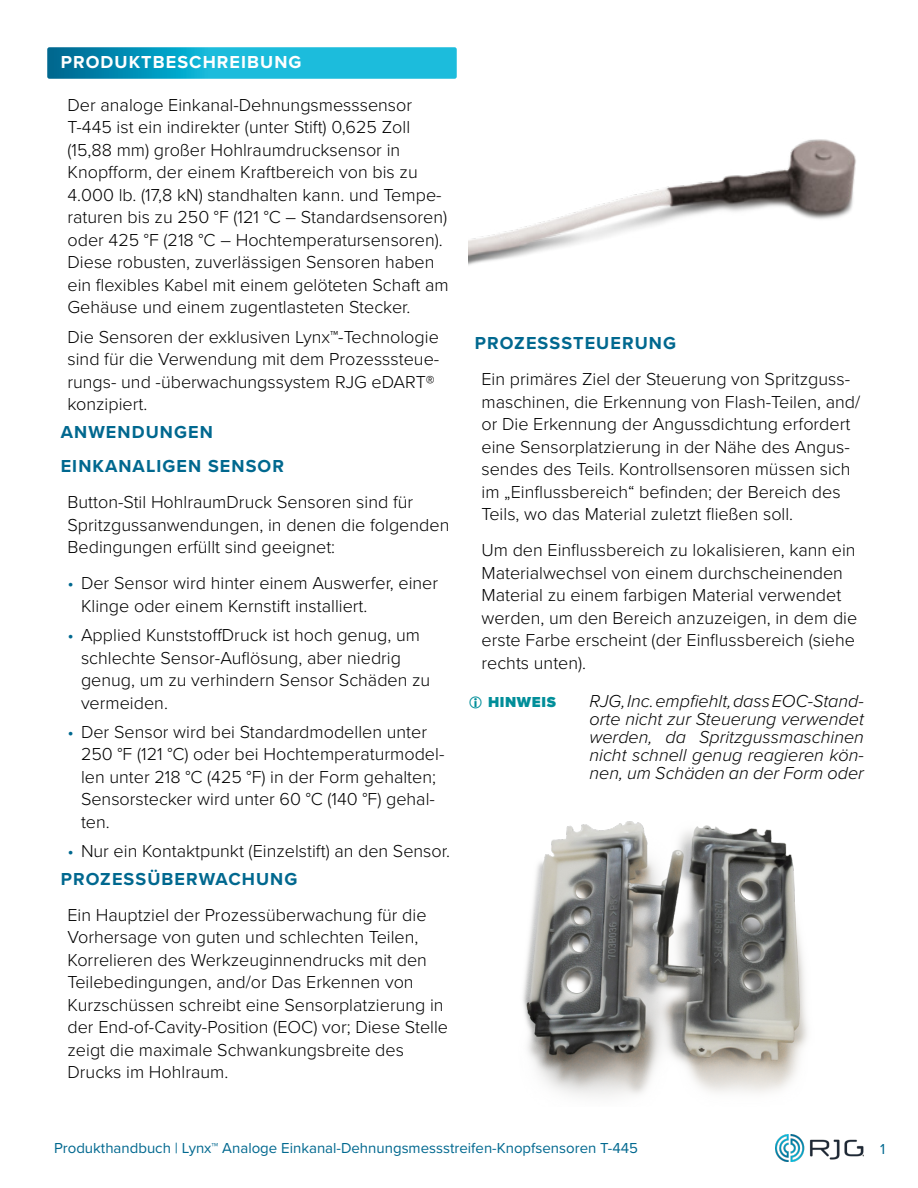
<style>
.page{position:relative;width:918px;height:1188px;background:#fff}
.page>*{position:absolute;margin:0;border:0;box-sizing:border-box;transform-origin:0 0}
.t1{font:300 18px/22.5px "Proxima Nova";color:#000}
.t2{font:italic 300 18px/18px "Proxima Nova";color:#000;text-align:justify}
.t3{font:700 18px/34.5px "Proxima Nova";letter-spacing:.06em;color:#00688f}
.t4{font:700 18px "Proxima Nova";letter-spacing:.06em;color:#fff}
.t5{font:15px "Proxima Nova";color:#00688f}
.t6{font:900 15px "Proxima Nova";letter-spacing:.04em;color:#008e99}
.s1{color:#00688f}
.s2{font-weight:700;color:#00688f}
</style>
<div class="page">
<img style="left:776px;top:1134px;width:88px;height:27px">
<svg style="left:47px;top:47px;width:410px;height:32px;background:#15abcd"></svg>
<img style="left:523px;top:821px;width:285px;height:276px">
<img style="left:468px;top:139px;width:388px;height:126px">
<p class="t4" style="left:61px;top:49px;width:242px">PRODUKTBESCHREIBUNG</p>
<p class="t1" style="left:68px;top:93px;width:383px">Der analoge Einkanal-Dehnungsmesssensor T-445 ist ein indirekter (unter Stift) 0,625 Zoll (15,88 mm) großer Hohlraumdrucksensor in Knopfform, der einem Kraftbereich von bis zu 4.000 lb. (17,8 kN) standhalten kann. und Tempe&shy;raturen bis zu 250 °F (121 °C – Standardsensoren) oder 425 °F (218 °C – Hochtemperatursensoren).<br>Diese robusten, zuverlässigen Sensoren haben ein flexibles Kabel mit einem gelöteten Schaft am Gehäuse und einem zugentlasteten Stecker.</p>
<p class="t1" style="left:68px;top:324px;width:373px">Die Sensoren der exklusiven Lynx™-Technologie sind für die Verwendung mit dem Prozesssteue&shy;rungs- und -überwachungssystem RJG eDART® konzipiert.</p>
<p class="t3" style="left:61px;top:414px;width:225px">ANWENDUNGEN<br>EINKANALIGEN SENSOR</p>
<p class="t1" style="left:68px;top:490px;width:383px">Button-Stil HohlraumDruck Sensoren sind für<br>Spritzgussanwendungen, in denen die folgenden<br>Bedingungen erfüllt sind geeignet:</p>
<p class="t1" style="left:81px;top:571px;width:359px;text-indent:-14px"><span class="s1">•</span> Der Sensor wird hinter einem Auswerfer, einer<br>Klinge oder einem Kernstift installiert.</p>
<p class="t1" style="left:81px;top:623px;width:351px;text-indent:-14px"><span class="s1">•</span> Applied KunststoffDruck ist hoch genug, um schlechte Sensor-Auflösung, aber niedrig genug, um zu verhindern Sensor Schäden zu vermeiden.</p>
<p class="t1" style="left:81px;top:720px;width:365px;text-indent:-14px"><span class="s1">•</span> Der Sensor wird bei Standardmodellen unter 250 °F (121 °C) oder bei Hochtemperaturmodel&shy;len unter 218 °C (425 °F) in der Form gehalten; Sensorstecker wird unter 60 °C (140 °F) gehal&shy;ten.</p>
<p class="t1" style="left:61px;top:836px;width:391px;line-height:27.8px;text-indent:7px"><span class="s1">•</span> Nur ein Kontaktpunkt (Einzelstift) an den Sensor.<br><span class="s2">PROZESSÜBERWACHUNG</span></p>
<p class="t1" style="left:68px;top:903px;width:382px">Ein Hauptziel der Prozessüberwachung für die Vorhersage von guten und schlechten Teilen, Korrelieren des Werkzeuginnendrucks mit den Teilebedingungen, and/or Das Erkennen von Kurzschüssen schreibt eine Sensorplatzierung in der End-of-Cavity-Position (EOC) vor; Diese Stelle zeigt die maximale Schwankungsbreite des Drucks im Hohlraum.</p>
<p class="t3" style="left:475px;top:325px;width:203px">PROZESSSTEUERUNG</p>
<p class="t1" style="left:482px;top:367px;width:380px">Ein primäres Ziel der Steuerung von Spritzguss&shy;maschinen, die Erkennung von Flash-Teilen, and/ or Die Erkennung der Angussdichtung erfordert eine Sensorplatzierung in der Nähe des Angus&shy;sendes des Teils. Kontrollsensoren müssen sich im „Einflussbereich“ befinden; der Bereich des Teils, wo das Material zuletzt fließen soll.</p>
<p class="t1" style="left:482px;top:538px;width:377px">Um den Einflussbereich zu lokalisieren, kann ein Materialwechsel von einem durchscheinenden Material zu einem farbigen Material verwendet werden, um den Bereich anzuzeigen, in dem die erste Farbe erscheint (der Einflussbereich (siehe rechts unten).</p>
<p class="t6" style="left:488px;top:691px;width:69px">HINWEIS</p>
<p class="t2" style="left:590px;top:691px;width:276px">RJG, Inc. empfiehlt, dass EOC-Stand&shy;orte nicht zur Steuerung verwendet werden, da Spritzgussmaschinen nicht schnell genug reagieren kön&shy;nen, um Schäden an der Form oder</p>
<p class="t5" style="left:54px;top:1136px;width:586px">Produkthandbuch | Lynx™ Analoge Einkanal-Dehnungsmessstreifen-Knopfsensoren T-445</p>
<p class="t5" style="left:880px;top:1137px;width:7px">1</p>
</div>
